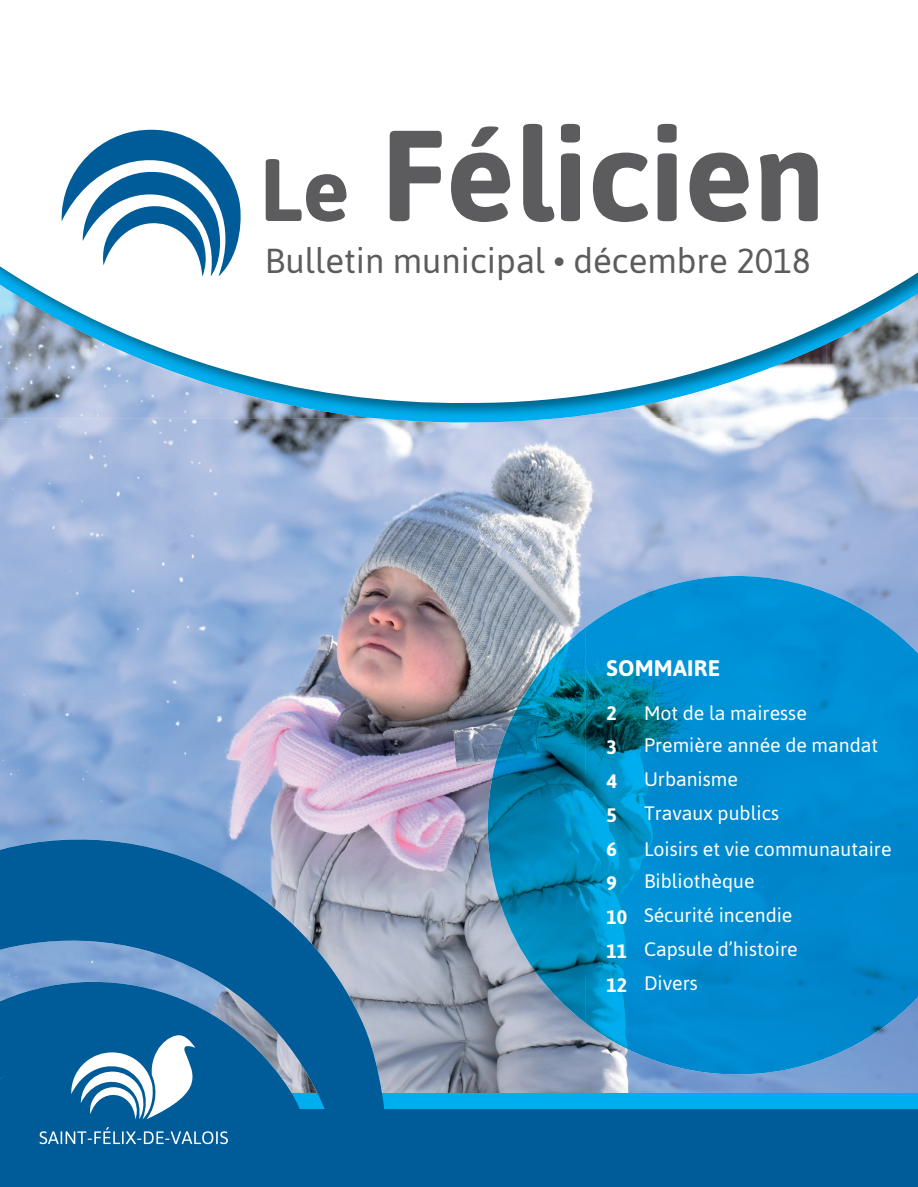
<style>
.page{position:relative;width:918px;height:1187px;background:#fff}
.page>*{position:absolute;margin:0;border:0;box-sizing:border-box;transform-origin:0 0}
.t1{font:700 128.85px "Asap";color:#5c5c5f}
.t2{font:34.65px "Asap";color:#5c5c5f}
.t3{font:700 22.5px "Asap";letter-spacing:.01em;color:#fff}
.t4{font:19.5px/33.9px "Asap";color:#fff}
.t5{font:700 19.5px "Asap";color:#fff}
.s1{font-size:88.2px}
.s2{font-weight:700}
</style>
<div class="page">
<img style="left:0;top:423px;width:918px;height:670px">
<div style="left:0;top:1093px;width:918px;height:75px;background:#00aeef"></div>
<img style="left:0;top:404px;width:92px;height:14px">
<img style="left:830px;top:404px;width:88px;height:14px">
<img style="left:156px;top:404px;width:621px;height:14px">
<svg style="left:0;top:129px;width:918px;height:275px"></svg>
<svg style="left:0;top:801px;width:411px;height:308px"></svg>
<svg style="left:0;top:970px;width:341px;height:139px;fill:#005c98"></svg>
<div style="left:0;top:1109px;width:918px;height:78px;background:#005c98"></div>
<svg style="left:62px;top:130px;width:180px;height:146px"></svg>
<img style="left:585px;top:576px;width:198px;height:498px">
<img style="left:783px;top:580px;width:135px;height:490px">
<img style="left:535px;top:627px;width:50px;height:396px">
<img style="left:487px;top:678px;width:49px;height:294px">
<svg style="left:0;top:1034px;width:296px;height:111px"></svg>
<h1 class="t1" style="left:259px;top:89px;width:567px"><span class="s1">Le</span> Félicien</h1>
<h2 class="t2" style="left:265px;top:238px;width:547px">Bulletin municipal • décembre 2018</h2>
<p class="t3" style="left:606px;top:653px;width:115px">SOMMAIRE</p>
<p class="t5" style="left:606px;top:700px;width:12px">2</p>
<p class="t4" style="left:644px;top:696px;width:164px">Mot de la mairesse</p>
<p class="t5" style="left:606px;top:734px;width:12px">3</p>
<p class="t4" style="left:644px;top:728px;width:235px">Première année de mandat</p>
<p class="t5" style="left:606px;top:768px;width:12px">4</p>
<p class="t4" style="left:644px;top:762px;width:95px">Urbanisme</p>
<p class="t5" style="left:606px;top:802px;width:12px">5</p>
<p class="t4" style="left:644px;top:796px;width:137px">Travaux publics</p>
<p class="t5" style="left:606px;top:836px;width:12px">6</p>
<p class="t4" style="left:644px;top:831px;width:249px">Loisirs et vie communautaire</p>
<p class="t5" style="left:606px;top:870px;width:12px">9</p>
<p class="t4" style="left:606px;top:864px;width:193px;text-indent:37px">Bibliothèque<br><span class="s2">10</span> Sécurité incendie<br><span class="s2">11</span> Capsule d’histoire<br><span class="s2">12</span> Divers</p>
</div>
